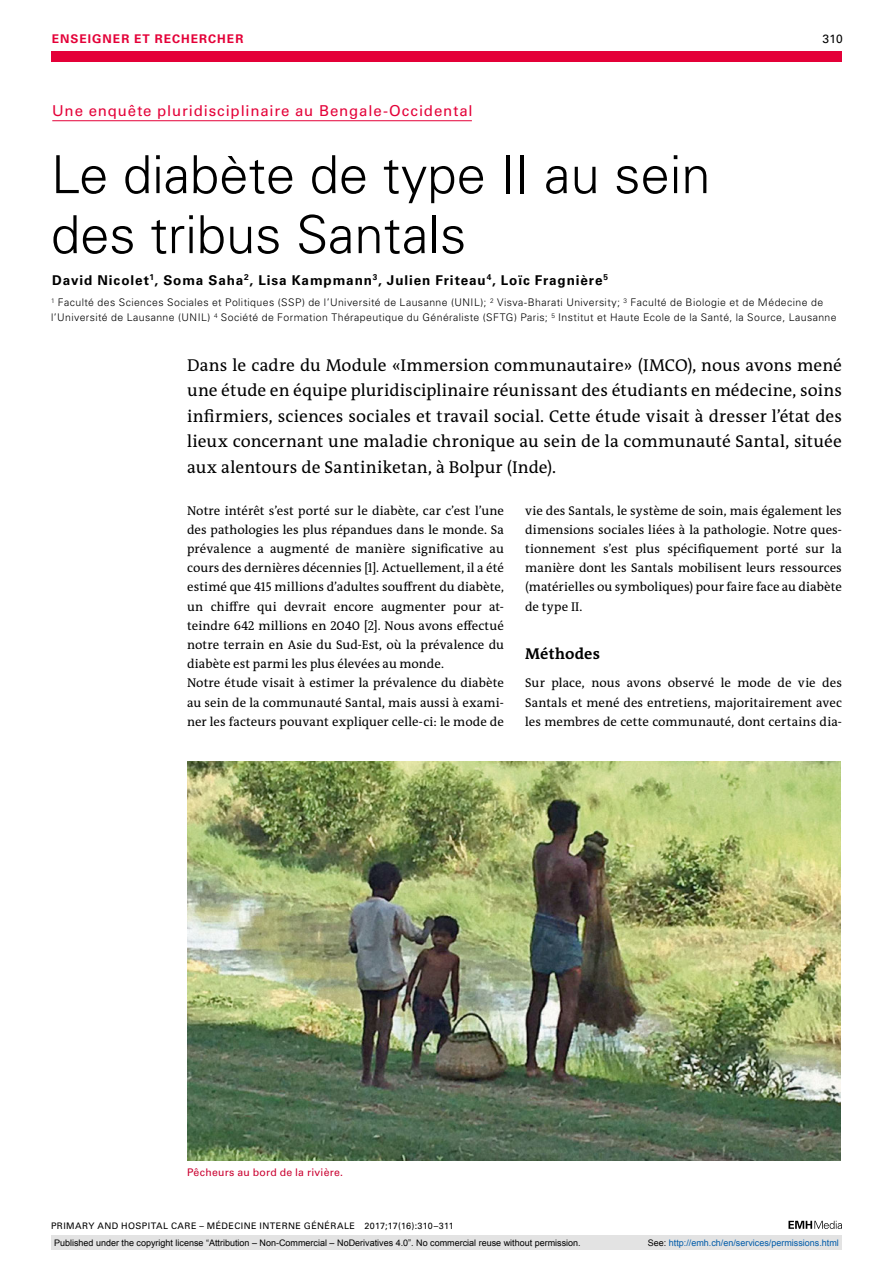
<style>
.page{position:relative;width:893px;height:1263px;background:#fff}
.page>*{position:absolute;margin:0;border:0;box-sizing:border-box;transform-origin:0 0}
.t1{font:300 52.5px/60px "Univers LT Std";color:#000}
.t2{font:17.25px/25.5px "The Antiqua B W5 Plain";letter-spacing:.01em;color:#000;text-align:justify}
.t3{font:700 15.75px "The Antiqua B W7";letter-spacing:.015em;color:#000}
.t4{font:15px "Univers LT Std";letter-spacing:.055em;color:#e40038}
.t5{font:700 13.5px "Univers LT Std";letter-spacing:.065em;color:#000}
.t6{font:12.75px/19.2px "The Antiqua B W5 Plain";letter-spacing:.005em;color:#000;text-align:justify}
.t7{font:700 12px "Univers LT Std";letter-spacing:.085em;color:#e40038}
.t8{font:12px "Univers LT Std";color:#000}
.t9{font:300 10.5px/15px "Univers LT Std";letter-spacing:.04em;color:#000}
.t10{font:10.5px "Univers LT Std";letter-spacing:.025em;color:#ca0030}
.t11{font:9px "Arial";color:#000}
.t12{font:9px "Univers LT Std";letter-spacing:.05em;color:#000}
.t13{font:9px "Arial";color:#005ba9}
.s1{color:#000}
</style>
<div class="page">
<div style="left:51px;top:51px;width:791px;height:11px;background:#e40038"></div>
<svg style="left:788px;top:1221px;width:54px;height:8px"></svg>
<hr style="left:52px;top:120px;width:420px;height:1px;background:#e40038">
<img style="left:187px;top:762px;width:654px;height:398px">
<div style="left:51px;top:1235px;width:791px;height:15px;background:#e3e3e3"></div>
<p class="t7" style="left:52px;top:31px;width:193px">ENSEIGNER ET RECHERCHER</p>
<p class="t8" style="left:822px;top:31px;width:22px">310</p>
<p class="t4" style="left:52px;top:102px;width:422px">Une enquête pluridisciplinaire au Bengale-Occidental</p>
<h1 class="t1" style="left:51px;top:145px;width:661px">Le diabète de type II au sein des tribus Santals</h1>
<p class="t5" style="left:52px;top:272px;width:557px">David Nicolet<sup>1</sup>, Soma Saha<sup>2</sup>, Lisa Kampmann<sup>3</sup>, Julien Friteau<sup>4</sup>, Loïc Fragnière<sup>5</sup></p>
<p class="t9" style="left:51px;top:295px;width:787px"><sup>1</sup> Faculté des Sciences Sociales et Politiques (SSP) de l’Université de Lausanne (UNIL); <sup>2</sup> Visva-Bharati University; <sup>3</sup> Faculté de Biologie et de Médecine de l’Université de Lausanne (UNIL) <sup>4</sup> Société de Formation Thérapeutique du Généraliste (SFTG) Paris; <sup>5</sup> Institut et Haute Ecole de la Santé, la Source, Lausanne</p>
<p class="t2" style="left:187px;top:352px;width:656px">Dans le cadre du Module «Immersion communautaire» (IMCO), nous avons mené une étude en équipe pluridisciplinaire réunissant des étudiants en médecine, soins infirmiers, sciences sociales et travail social. Cette étude visait à dresser l’état des lieux concernant une maladie chronique au sein de la communauté Santal, située aux alentours de Santiniketan, à Bolpur (Inde).</p>
<p class="t6" style="left:525px;top:501px;width:318px">vie des Santals, le système de soin, mais également les dimensions sociales liées à la pathologie. Notre ques&shy;tionnement s’est plus spécifiquement porté sur la manière dont les Santals mobilisent leurs ressources (matérielles ou symboliques) pour faire face au diabète de type II.</p>
<p class="t3" style="left:525px;top:643px;width:76px">Méthodes</p>
<p class="t6" style="left:525px;top:674px;width:318px">Sur place, nous avons observé le mode de vie des Santals et mené des entretiens, majoritairement avec les membres de cette communauté, dont certains dia-</p>
<p class="t6" style="left:187px;top:501px;width:318px;text-align:left">Notre intérêt s’est porté sur le diabète, car c’est l’une des pathologies les plus répandues dans le monde. Sa prévalence a augmenté de manière significative au cours des dernières décennies [1]. Actuellement, il a été estimé que 415 millions d’adultes souffrent du diabète, un chiffre qui devrait encore augmenter pour at&shy;teindre 642 millions en 2040 [2]. Nous avons effectué notre terrain en Asie du Sud-Est, où la prévalence du diabète est parmi les plus élevées au monde.<br>Notre étude visait à estimer la prévalence du diabète au sein de la communauté Santal, mais aussi à exami&shy;ner les facteurs pouvant expliquer celle-ci: le mode de</p>
<p class="t10" style="left:187px;top:1166px;width:158px">Pêcheurs au bord de la rivière.</p>
<p class="t12" style="left:51px;top:1220px;width:404px">PRIMARY AND HOSPITAL CARE – MÉDECINE INTERNE GÉNÉRALE 2017;17(16):310–311</p>
<p class="t11" style="left:54px;top:1237px;width:528px">Published under the copyright license “Attribution – Non-Commercial – NoDerivatives 4.0”. No commercial reuse without permission.</p>
<p class="t13" style="left:648px;top:1237px;width:193px"><span class="s1">See:</span> http://emh.ch/en/services/permissions.html</p>
</div>
